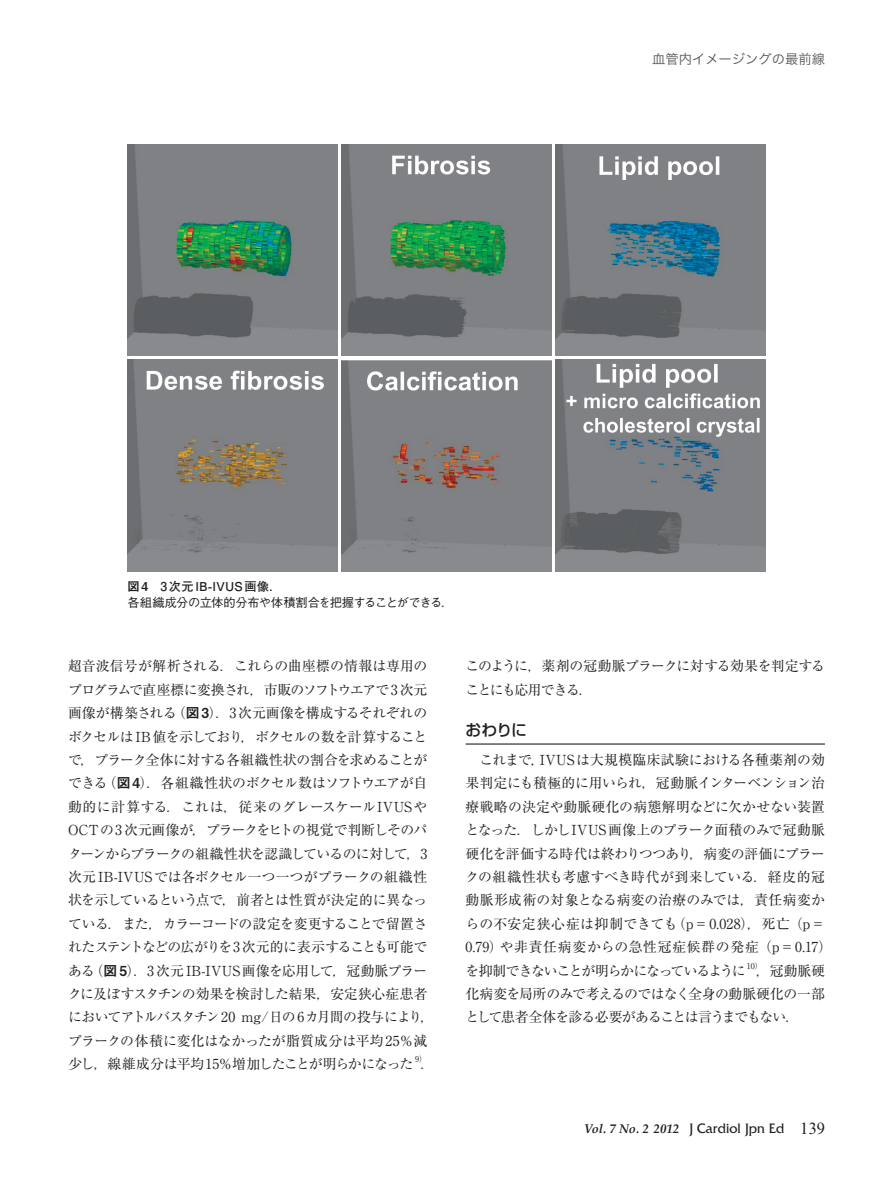
<style>
.page{position:relative;width:893px;height:1191px;background:#fff}
.page>*{position:absolute;margin:0;border:0;box-sizing:border-box;transform-origin:0 0}
.t1{font:500 15.9px "Shin Go Pro";color:#231f20}
.t2{font:13.8px/23.4px "Ryumin Pro";letter-spacing:-.02em;color:#231f20}
.t3{font:13.8px/23.4px "Ryumin Pro";letter-spacing:-.055em;color:#231f20}
.t4{font:13.35px "Hira Kaku Pro W3";color:#57585a}
.t5{font:italic 700 12.75px "Palatino LT Std";color:#231f20}
.t6{font:500 12.15px "Gothic BBB Pro";letter-spacing:-.045em;color:#231f20}
.t7{font:700 12.15px "Futo Go B101 Pro";letter-spacing:.02em;color:#231f20}
.t8{font:8.1px "Ryumin Pro";color:#231f20}
.s1{font-family:"Midashi Go Pro MB31";font-weight:400}
.s2{font-family:"Midashi Go Pro MB31"}
.s3{font-family:"Friz Quadrata Std";font-weight:400;font-style:normal;font-size:14.4px}
.s4{font-family:"Times New Roman MT Std";font-weight:400;font-style:normal;font-size:16.5px}
</style>
<div class="page">
<hr style="left:466px;top:743px;width:359px;height:2px;background:#57585a">
<img style="left:128px;top:145px;width:209px;height:210px">
<img style="left:342px;top:145px;width:210px;height:210px">
<img style="left:556px;top:145px;width:209px;height:210px">
<img style="left:128px;top:359px;width:209px;height:213px">
<img style="left:342px;top:360px;width:210px;height:211px">
<img style="left:556px;top:360px;width:209px;height:211px">
<p class="t4" style="left:652px;top:47px;width:174px">血管内イメージングの最前線</p>
<p class="t7" style="left:128px;top:577px;width:155px"><span class="s1">図 4　</span>3次元IB-IVUS画像．</p>
<p class="t6" style="left:128px;top:592px;width:328px">各組織成分の立体的分布や体積割合を把握することができる．</p>
<p class="t2" style="left:68px;top:653px;width:368px">超音波信号が解析される．これらの曲座標の情報は専用のプログラムで直座標に変換され，市販のソフトウエアで3 次元画像が構築される（<span class="s2">図 3</span>）．3次元画像を構成するそれぞれのボクセルは IB値を示しており，ボクセルの数を計算することで，プラーク全体に対する各組織性状の割合を求めることができる（<span class="s2">図 4</span>）．各組織性状のボクセル数はソフトウエアが自動的に計算する．これは，従来のグレースケールIVUSや<br>OCTの3 次元画像が，プラークをヒトの視覚で判断しそのパターンからプラークの組織性状を認識しているのに対して，3次元IB-IVUSでは各ボクセル一つ一つがプラークの組織性状を示しているという点で，前者とは性質が決定的に異なっている．また，カラーコードの設定を変更することで留置されたステントなどの広がりを3 次元的に表示することも可能である（<span class="s2">図 5</span>）．3次元IB-IVUS画像を応用して，冠動脈プラークに及ぼすスタチンの効果を検討した結果，安定狭心症患者においてアトルバスタチン20 mg/日の 6カ月間の投与により，プラークの体積に変化はなかったが脂質成分は平均25％減少し，線維成分は平均15％増加したことが明らかになった</p>
<p class="t8" style="left:415px;top:1053px;width:13px">9）</p>
<p class="t2" style="left:420px;top:1051px;width:15px">．</p>
<p class="t3" style="left:466px;top:653px;width:361px">このように，薬剤の冠動脈プラークに対する効果を判定することにも応用できる．</p>
<p class="t1" style="left:466px;top:717px;width:63px">おわりに</p>
<p class="t2" style="left:466px;top:747px;width:368px;text-indent:14px">これまで，IVUSは大規模臨床試験における各種薬剤の効果判定にも積極的に用いられ，冠動脈インターベンション治療戦略の決定や動脈硬化の病態解明などに欠かせない装置となった．しかしIVUS画像上のプラーク面積のみで冠動脈硬化を評価する時代は終わりつつあり，病変の評価にプラークの組織性状も考慮すべき時代が到来している．経皮的冠動脈形成術の対象となる病変の治療のみでは，責任病変からの不安定狭心症は抑制できても（p＝0.028），死亡（p＝<br>0.79）や非責任病変からの急性冠症候群の発症（p＝0.17）を抑制できないことが明らかになっているように</p>
<p class="t8" style="left:747px;top:959px;width:17px">10）</p>
<p class="t2" style="left:466px;top:957px;width:361px;text-align:justify;text-indent:291px">，冠動脈硬化病変を局所のみで考えるのではなく全身の動脈硬化の一部として患者全体を診る必要があることは言うまでもない．</p>
<p class="t5" style="left:584px;top:1121px;width:242px">Vol. 7 No. 2 2012 <span class="s3">J Cardiol Jpn Ed</span> <span class="s4">139</span></p>
</div>
